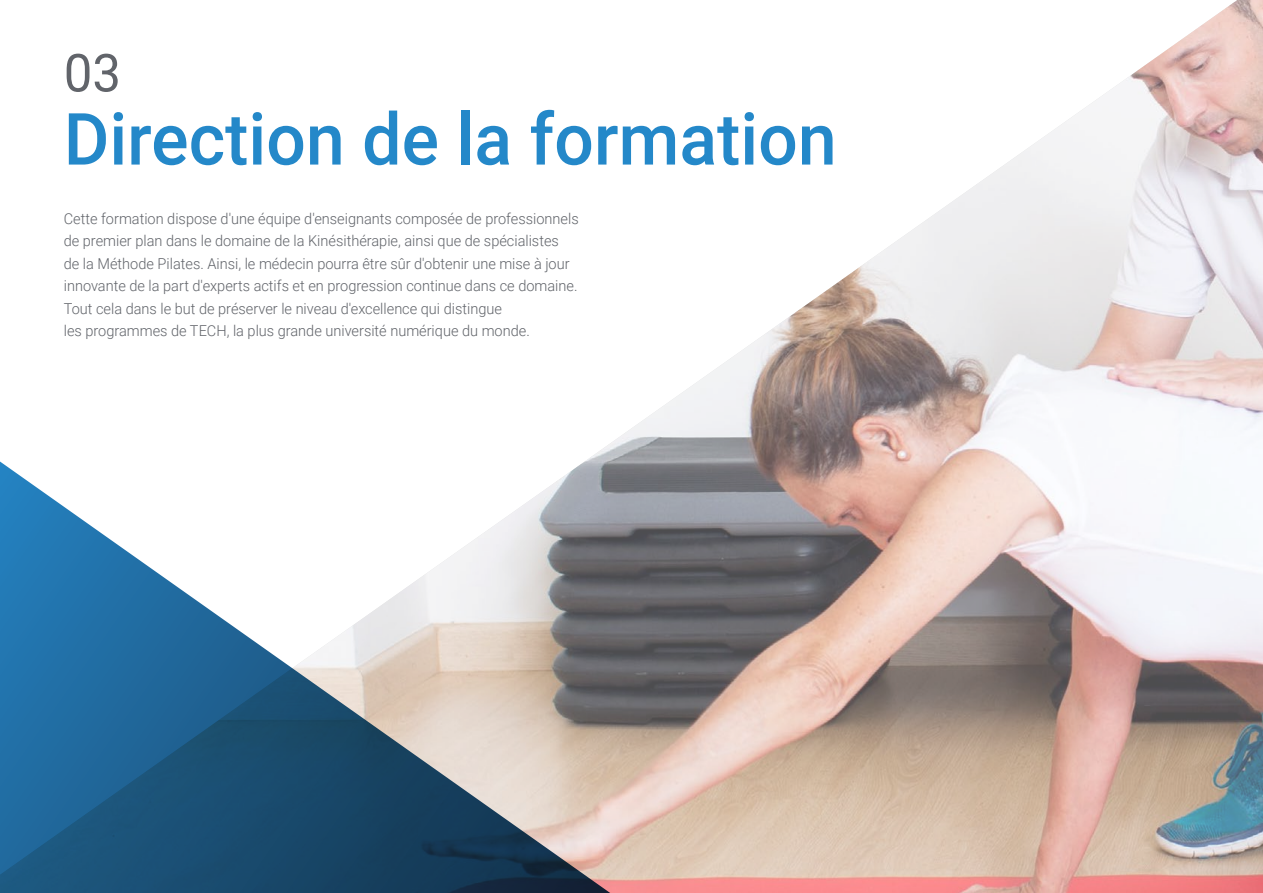
<style>
.page{position:relative;width:1263px;height:893px;background:#fff}
.page>*{position:absolute;margin:0;border:0;box-sizing:border-box;transform-origin:0 0}
.t1{font:500 72px "Roboto";color:#2488c9}
.t2{font:52.5px "Roboto";color:#61646a}
.t3{font:300 15px/22.5px "Roboto";color:#61646a}
</style>
<div class="page">
<img style="left:607px;top:0;width:656px;height:893px">
<svg style="left:0;top:446px;width:640px;height:447px"></svg>
<h2 class="t2" style="left:64px;top:36px;width:59px">03</h2>
<h1 class="t1" style="left:64px;top:89px;width:774px">Direction de la formation</h1>
<p class="t3" style="left:64px;top:207px;width:516px">Cette formation dispose d'une équipe d'enseignants composée de professionnels de premier plan dans le domaine de la Kinésithérapie, ainsi que de spécialistes<br>de la Méthode Pilates. Ainsi, le médecin pourra être sûr d'obtenir une mise à jour innovante de la part d'experts actifs et en progression continue dans ce domaine.<br>Tout cela dans le but de préserver le niveau d'excellence qui distingue<br>les programmes de TECH, la plus grande université numérique du monde.</p>
</div>
